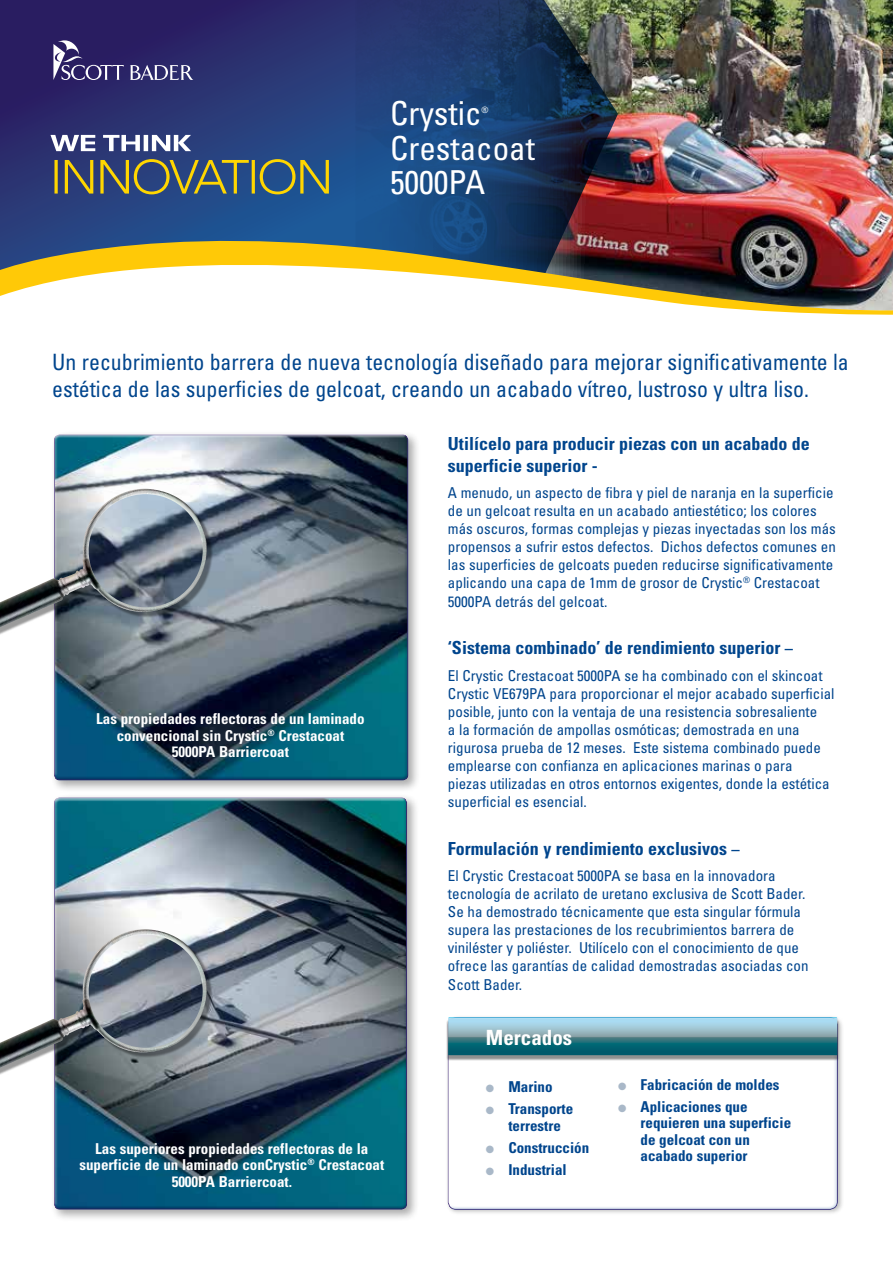
<style>
.page{position:relative;width:893px;height:1263px;background:#fff}
.page>*{position:absolute;margin:0;border:0;box-sizing:border-box;transform-origin:0 0}
.t1{font:condensed 33px/34.5px "Univers";color:#fff}
.t2{font:condensed 22.5px/27px "Univers";color:#00458d}
.t3{font:700 condensed 21px "Univers";color:#fff}
.t4{font:700 condensed 18px/21.6px "Univers";color:#00458d}
.t5{font:condensed 15px/18.1px "Univers";color:#00458d}
.t6{font:700 condensed 15px/16.5px "Univers";color:#fff;text-align:center}
.t7{font:700 condensed 15px/16.5px "Univers";color:#00458d}
.t8{font:condensed 8.7px "Univers";color:#fff}
.s1{font-size:16.5px}
.s2{color:#a9b8c8}
</style>
<div class="page">
<div style="left:50px;top:793px;width:369px;height:429px;background:#000;opacity:.33"></div>
<div style="left:52px;top:798px;width:355px;height:413px;background:#00458d;opacity:.44"></div>
<div style="left:50px;top:430px;width:370px;height:363px;background:#000;opacity:.33"></div>
<div style="left:52px;top:435px;width:357px;height:346px;background:#00458d;opacity:.44"></div>
<div style="left:0;top:491px;width:213px;height:148px;background:#000;opacity:.4"></div>
<img style="left:0;top:489px;width:209px;height:138px">
<img style="left:89px;top:494px;width:114px;height:113px">
<div style="left:0;top:932px;width:213px;height:147px;background:#000;opacity:.4"></div>
<img style="left:0;top:929px;width:209px;height:139px">
<img style="left:89px;top:934px;width:114px;height:114px">
<div style="left:445px;top:1014px;width:399px;height:202px;background:#000;opacity:.26"></div>
<div style="left:445px;top:1013px;width:393px;height:195px;background:#fff"></div>
<div style="left:446px;top:1019px;width:392px;height:191px;background:#fff"></div>
<div style="left:446px;top:1019px;width:393px;height:42px;background:#000;opacity:.44"></div>
<svg style="left:448px;top:1017px;width:389px;height:38px;background:#166a79"></svg>
<img style="left:448px;top:1018px;width:389px;height:19px">
<img style="left:618px;top:0;width:275px;height:216px">
<svg style="left:0;top:0;width:618px;height:216px;background:#26386c"></svg>
<svg style="left:130px;top:65px;width:64px;height:15px"></svg>
<svg style="left:53px;top:40px;width:71px;height:40px;background:#534a81"></svg>
<svg style="left:50px;top:135px;width:141px;height:16px"></svg>
<svg style="left:54px;top:159px;width:275px;height:35px;background:#5e6a60"></svg>
<img style="left:0;top:216px;width:893px;height:99px">
<h1 class="t1" style="left:390px;top:95px;width:93px">Crystic</h1>
<p class="t8" style="left:482px;top:104px;width:8px">®</p>
<h1 class="t1" style="left:390px;top:130px;width:146px">Crestacoat<br>5000PA</h1>
<h2 class="t2" style="left:52px;top:348px;width:798px">Un recubrimiento barrera de nueva tecnología diseñado para mejorar significativamente la estética de las superficies de gelcoat, creando un acabado vítreo, lustroso y ultra liso.</h2>
<p class="t4" style="left:448px;top:432px;width:363px">Utilícelo para producir piezas con un acabado de superficie superior -</p>
<p class="t5" style="left:448px;top:483px;width:389px">A menudo, un aspecto de fibra y piel de naranja en la superficie de un gelcoat resulta en un acabado antiestético; los colores más oscuros, formas complejas y piezas inyectadas son los más propensos a sufrir estos defectos. Dichos defectos comunes en las superficies de gelcoats pueden reducirse significativamente aplicando una capa de 1mm de grosor de Crystic<sup>®</sup> Crestacoat 5000PA detrás del gelcoat.</p>
<p class="t4" style="left:448px;top:636px;width:347px">‘Sistema combinado’ de rendimiento superior <span class="s1">–</span></p>
<p class="t5" style="left:448px;top:666px;width:388px">El Crystic Crestacoat 5000PA se ha combinado con el skincoat Crystic VE679PA para proporcionar el mejor acabado superficial posible, junto con la ventaja de una resistencia sobresaliente<br>a la formación de ampollas osmóticas; demostrada en una rigurosa prueba de 12 meses. Este sistema combinado puede emplearse con confianza en aplicaciones marinas o para piezas utilizadas en otros entornos exigentes, donde la estética superficial es esencial.</p>
<p class="t4" style="left:448px;top:837px;width:293px">Formulación y rendimiento exclusivos <span class="s1">–</span></p>
<p class="t5" style="left:448px;top:866px;width:362px">El Crystic Crestacoat 5000PA se basa en la innovadora tecnología de acrilato de uretano exclusiva de Scott Bader.<br>Se ha demostrado técnicamente que esta singular fórmula supera las prestaciones de los recubrimientos barrera de viniléster y poliéster. Utilícelo con el conocimiento de que ofrece las garantías de calidad demostradas asociadas con Scott Bader.</p>
<p class="t6" style="left:96px;top:710px;width:270px">Las propiedades reflectoras de un laminado convencional sin Crystic<sup>®</sup> Crestacoat<br>5000PA Barriercoat</p>
<p class="t6" style="left:79px;top:1140px;width:306px">Las superiores propiedades reflectoras de la superficie de un laminado conCrystic<sup>®</sup> Crestacoat<br>5000PA Barriercoat.</p>
<h3 class="t3" style="left:486px;top:1024px;width:88px">Mercados</h3>
<p class="t7" style="left:486px;top:1078px;width:68px"><span class="s2">●</span> Marino</p>
<p class="t7" style="left:508px;top:1100px;width:66px;text-indent:-22px"><span class="s2">●</span> Transporte terrestre</p>
<p class="t7" style="left:486px;top:1139px;width:105px"><span class="s2">●</span> Construcción</p>
<p class="t7" style="left:486px;top:1161px;width:82px"><span class="s2">●</span> Industrial</p>
<p class="t7" style="left:618px;top:1076px;width:163px"><span class="s2">●</span> Fabricación de moldes</p>
<p class="t7" style="left:640px;top:1098px;width:152px;text-indent:-22px"><span class="s2">●</span> Aplicaciones que requieren una superficie de gelcoat con un acabado superior</p>
</div>
